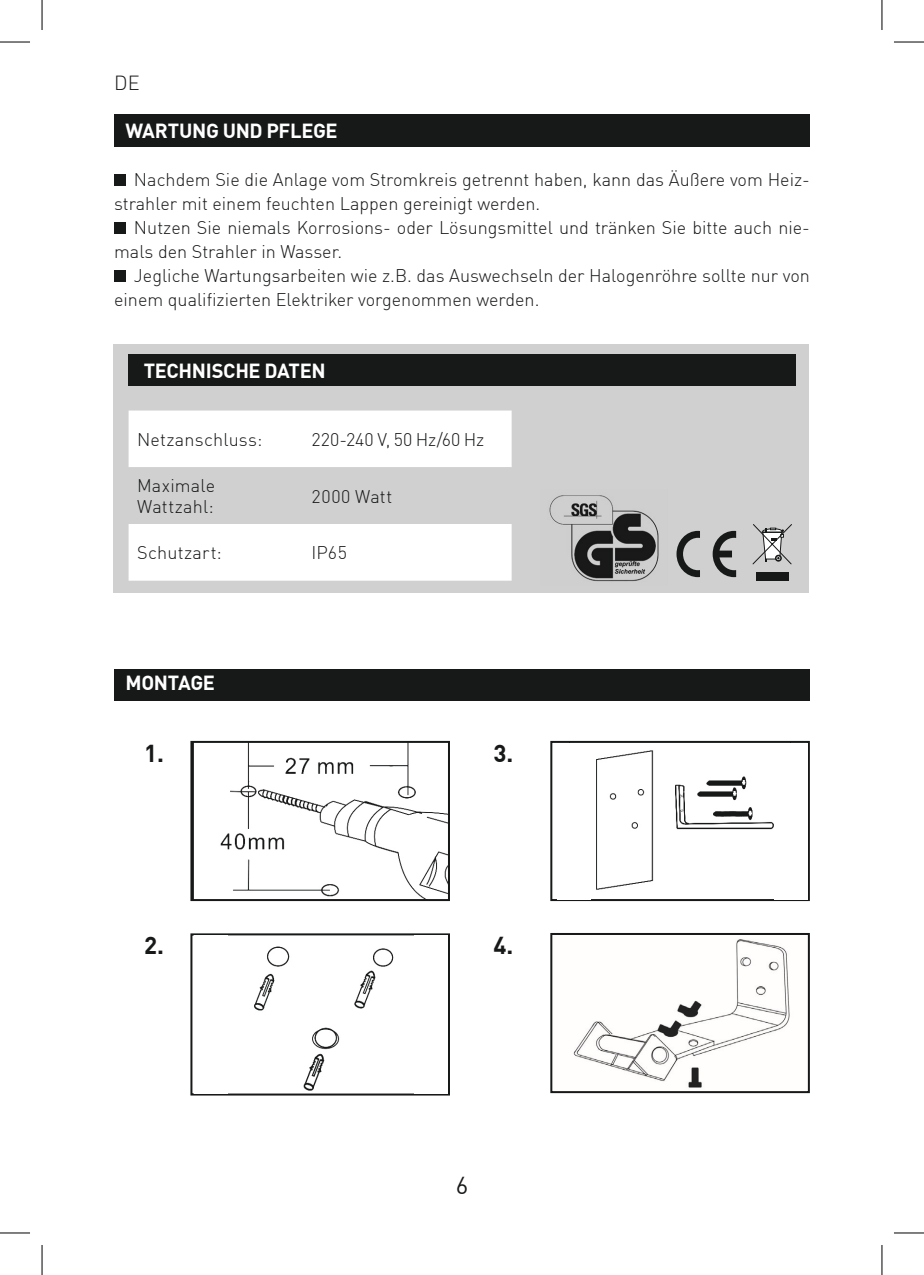
<style>
.page{position:relative;width:924px;height:1275px;background:#fff}
.page>*{position:absolute;margin:0;border:0;box-sizing:border-box;transform-origin:0 0}
.t1{font:700 24px "DIN Offc";color:#171818}
.t2{font:24px "DIN Offc";color:#171818}
.t3{font:700 20px "DIN Offc";letter-spacing:-.02em;color:#fff}
.t4{font:300 20px "DIN Offc";color:#171818}
.t5{font:300 18px/24px "DIN Offc";color:#171818}
.t6{font:300 18px "DIN Offc";letter-spacing:.03em;color:#171818}
</style>
<div class="page">
<div style="left:113px;top:344px;width:695px;height:248px;background:#d0d0d0"></div>
<div style="left:114px;top:114px;width:695px;height:32px;background:#171818"></div>
<div style="left:114px;top:174px;width:12px;height:12px;background:#171818"></div>
<div style="left:114px;top:222px;width:12px;height:12px;background:#171818"></div>
<div style="left:114px;top:270px;width:12px;height:12px;background:#171818"></div>
<div style="left:128px;top:354px;width:667px;height:32px;background:#171818"></div>
<div style="left:128px;top:410px;width:383px;height:170px;background:#fff"></div>
<svg style="left:128px;top:467px;width:383px;height:57px"></svg>
<svg style="left:752px;top:524px;width:40px;height:41px"></svg>
<div style="left:755px;top:572px;width:33px;height:8px;background:#171818"></div>
<svg style="left:676px;top:531px;width:23px;height:46px"></svg>
<svg style="left:712px;top:531px;width:23px;height:46px"></svg>
<div style="left:114px;top:669px;width:695px;height:32px;background:#171818"></div>
<img style="left:193px;top:744px;width:254px;height:154px">
<div style="left:190px;top:741px;width:260px;height:160px;border:2px solid #171818"></div>
<img style="left:254px;top:946px;width:140px;height:145px">
<div style="left:190px;top:933px;width:260px;height:162px;border:2px solid #171818"></div>
<img style="left:596px;top:750px;width:177px;height:140px">
<div style="left:550px;top:741px;width:259px;height:160px;border:2px solid #171818"></div>
<img style="left:573px;top:939px;width:217px;height:149px">
<div style="left:550px;top:933px;width:259px;height:160px;border:2px solid #171818"></div>
<div style="left:194px;top:935px;width:34px;height:158px;background:#fff"></div>
<div style="left:414px;top:935px;width:33px;height:158px;background:#fff"></div>
<div style="left:556px;top:743px;width:34px;height:156px;background:#fff"></div>
<div style="left:773px;top:743px;width:34px;height:156px;background:#fff"></div>
<img style="left:549px;top:495px;width:110px;height:87px">
<hr style="left:0;top:42px;width:30px;height:1px;background:#000">
<hr style="left:893px;top:42px;width:30px;height:1px;background:#000">
<hr style="left:0;top:1232px;width:30px;height:1px;background:#000">
<hr style="left:893px;top:1232px;width:30px;height:1px;background:#000">
<hr style="left:42px;top:0;width:1px;height:30px;background:#000">
<hr style="left:42px;top:1245px;width:1px;height:30px;background:#000">
<hr style="left:881px;top:0;width:1px;height:30px;background:#000">
<hr style="left:881px;top:1245px;width:1px;height:30px;background:#000">
<p class="t4" style="left:114px;top:71px;width:27px">DE</p>
<p class="t3" style="left:125px;top:118px;width:214px">WARTUNG UND PFLEGE</p>
<p class="t5" style="left:114px;top:167px;width:697px;text-indent:20px">Nachdem Sie die Anlage vom Stromkreis getrennt haben, kann das Äußere vom Heiz&shy;strahler mit einem feuchten Lappen gereinigt werden.</p>
<p class="t5" style="left:114px;top:215px;width:697px;text-indent:20px">Nutzen Sie niemals Korrosions- oder Lösungsmittel und tränken Sie bitte auch nie&shy;mals den Strahler in Wasser.</p>
<p class="t5" style="left:114px;top:263px;width:697px;text-indent:20px">Jegliche Wartungsarbeiten wie z.B. das Auswechseln der Halogenröhre sollte nur von einem qualifizierten Elektriker vorgenommen werden.</p>
<p class="t3" style="left:144px;top:358px;width:183px">TECHNISCHE DATEN</p>
<p class="t5" style="left:137px;top:427px;width:127px">Netzanschluss:</p>
<p class="t5" style="left:311px;top:427px;width:174px">220-240 V, 50 Hz/60 Hz</p>
<p class="t5" style="left:137px;top:474px;width:80px;line-height:21.6px">Maximale<br>Wattzahl:</p>
<p class="t6" style="left:311px;top:485px;width:82px">2000 Watt</p>
<p class="t5" style="left:137px;top:540px;width:86px">Schutzart:</p>
<p class="t5" style="left:311px;top:540px;width:37px">IP65</p>
<p class="t3" style="left:125px;top:670px;width:91px">MONTAGE</p>
<h1 class="t1" style="left:144px;top:738px;width:21px">1.</h1>
<h1 class="t1" style="left:144px;top:930px;width:21px">2.</h1>
<h1 class="t1" style="left:493px;top:738px;width:21px">3.</h1>
<h1 class="t1" style="left:493px;top:930px;width:21px">4.</h1>
<h1 class="t2" style="left:455px;top:1170px;width:14px">6</h1>
</div>
